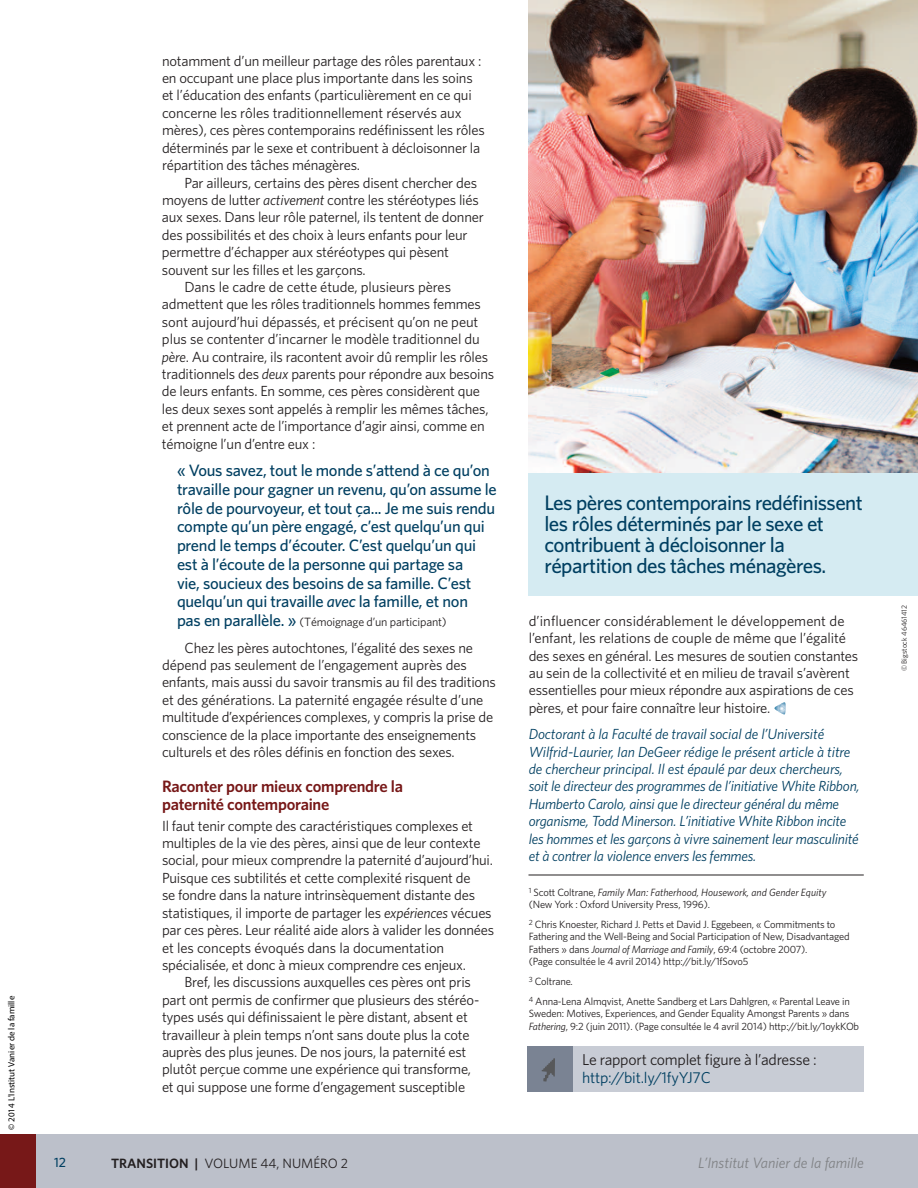
<style>
.page{position:relative;width:918px;height:1188px;background:#fff}
.page>*{position:absolute;margin:0;border:0;box-sizing:border-box;transform-origin:0 0}
.t1{font:500 21px/21px "Whitney";letter-spacing:-.025em;color:#003f61}
.t2{font:500 16.5px/18.8px "Whitney";letter-spacing:-.015em;color:#003f61}
.t3{font:600 16.5px/18.8px "Whitney";letter-spacing:-.015em;color:#771818}
.t4{font:15.75px "Whitney";letter-spacing:-.015em;color:#231f20}
.t5{font:15.75px "Whitney";letter-spacing:-.015em;color:#003f61}
.t6{font:italic 15px "Whitney";color:#808285}
.t7{font:14.7px/17.4px "Whitney";letter-spacing:-.015em;color:#231f20}
.t8{font:italic 14.7px/17.4px "Whitney";letter-spacing:-.015em;color:#003f61}
.t9{font:13.5px "Whitney";color:#231f20}
.t10{font:500 13.5px "Whitney";color:#003f61}
.t11{font:12px "Whitney";letter-spacing:-.015em;color:#231f20}
.t12{font:10.5px/12.5px "Whitney";letter-spacing:-.015em;color:#231f20}
.t13{font:9px "Myriad Pro";color:#000}
.t14{font:7.5px "Whitney";color:#231f20}
.s1{font-style:italic}
.s2{font-weight:500;font-size:16.5px;color:#003f61}
.s3{font-weight:600}
</style>
<div class="page">
<div style="left:30px;top:1134px;width:888px;height:54px;background:#bcc0ca"></div>
<div style="left:0;top:1134px;width:36px;height:54px;background:#771818"></div>
<svg style="left:774px;top:702px;width:12px;height:13px"></svg>
<div style="left:528px;top:1046px;width:336px;height:46px;background:#c8ccd5"></div>
<div style="left:528px;top:1046px;width:45px;height:46px;background:#7a8393"></div>
<svg style="left:542px;top:1058px;width:13px;height:23px"></svg>
<img style="left:529px;top:0;width:389px;height:473px">
<div style="left:528px;top:473px;width:390px;height:123px;background:#d5ebf2"></div>
<hr style="left:528px;top:875px;width:336px;height:1px;background:#231f20">
<p class="t13" style="left:6px;top:1130px;width:135px;rotate:-90deg">© 2014 L'Institut Vanier de la famille</p>
<p class="t7" style="left:162px;top:52px;width:324px">notamment d’un meilleur partage des rôles parentaux : en occupant une place plus importante dans les soins et l’éducation des enfants (particulièrement en ce qui concerne les rôles traditionnellement réservés aux mères), ces pères contemporains redéfinissent les rôles déterminés par le sexe et contribuent à décloisonner la répartition des tâches ménagères.</p>
<p class="t7" style="left:184px;top:174px;width:294px">Par ailleurs, certains des pères disent chercher des</p>
<p class="t7" style="left:162px;top:191px;width:318px">moyens de lutter <span class="s1">activement</span> contre les stéréotypes liés</p>
<p class="t7" style="left:162px;top:209px;width:323px">aux sexes. Dans leur rôle paternel, ils tentent de donner</p>
<p class="t7" style="left:162px;top:226px;width:307px">des possibilités et des choix à leurs enfants pour leur</p>
<p class="t7" style="left:162px;top:243px;width:289px">permettre d’échapper aux stéréotypes qui pèsent</p>
<p class="t7" style="left:162px;top:261px;width:205px">souvent sur les filles et les garçons.</p>
<p class="t7" style="left:184px;top:278px;width:268px">Dans le cadre de cette étude, plusieurs pères</p>
<p class="t7" style="left:162px;top:296px;width:320px">admettent que les rôles traditionnels hommes femmes</p>
<p class="t7" style="left:162px;top:313px;width:318px">sont aujourd’hui dépassés, et précisent qu’on ne peut</p>
<p class="t7" style="left:162px;top:330px;width:319px">plus se contenter d’incarner le modèle traditionnel du</p>
<p class="t7" style="left:162px;top:348px;width:328px"><span class="s1">père</span>. Au contraire, ils racontent avoir dû remplir les rôles</p>
<p class="t7" style="left:162px;top:365px;width:334px">traditionnels des <span class="s1">deux</span> parents pour répondre aux besoins</p>
<p class="t7" style="left:162px;top:383px;width:319px">de leurs enfants. En somme, ces pères considèrent que</p>
<p class="t7" style="left:162px;top:400px;width:328px">les deux sexes sont appelés à remplir les mêmes tâches,</p>
<p class="t7" style="left:162px;top:417px;width:324px">et prennent acte de l’importance d’agir ainsi, comme en</p>
<p class="t7" style="left:162px;top:435px;width:155px">témoigne l’un d’entre eux :</p>
<p class="t2" style="left:177px;top:461px;width:321px">« Vous savez, tout le monde s’attend à ce qu’on travaille pour gagner un revenu, qu’on assume le rôle de pourvoyeur, et tout ça... Je me suis rendu compte qu’un père engagé, c’est quelqu’un qui prend le temps d’écouter. C’est quelqu’un qui est à l’écoute de la personne qui partage sa<br>vie, soucieux des besoins de sa famille. C’est quelqu’un qui travaille <span class="s1">avec</span> la famille, et non</p>
<p class="t11" style="left:177px;top:615px;width:271px"><span class="s2">pas en parallèle. »</span> (Témoignage d’un participant)</p>
<p class="t7" style="left:162px;top:639px;width:335px;text-indent:22px">Chez les pères autochtones, l’égalité des sexes ne dépend pas seulement de l’engagement auprès des enfants, mais aussi du savoir transmis au fil des traditions et des générations. La paternité engagée résulte d’une multitude d’expériences complexes, y compris la prise de conscience de la place importante des enseignements culturels et des rôles définis en fonction des sexes.</p>
<p class="t3" style="left:162px;top:776px;width:242px">Raconter pour mieux comprendre la paternité contemporaine</p>
<p class="t7" style="left:162px;top:817px;width:313px">Il faut tenir compte des caractéristiques complexes et</p>
<p class="t7" style="left:162px;top:834px;width:320px">multiples de la vie des pères, ainsi que de leur contexte</p>
<p class="t7" style="left:162px;top:852px;width:332px">social, pour mieux comprendre la paternité d’aujourd’hui.</p>
<p class="t7" style="left:162px;top:869px;width:310px">Puisque ces subtilités et cette complexité risquent de</p>
<p class="t7" style="left:162px;top:887px;width:315px">se fondre dans la nature intrinsèquement distante des</p>
<p class="t7" style="left:162px;top:904px;width:331px">statistiques, il importe de partager les <span class="s1">expériences</span> vécues</p>
<p class="t7" style="left:162px;top:921px;width:334px">par ces pères. Leur réalité aide alors à valider les données</p>
<p class="t7" style="left:162px;top:939px;width:284px">et les concepts évoqués dans la documentation</p>
<p class="t7" style="left:162px;top:956px;width:306px">spécialisée, et donc à mieux comprendre ces enjeux.</p>
<p class="t7" style="left:184px;top:974px;width:288px">Bref, les discussions auxquelles ces pères ont pris</p>
<p class="t7" style="left:162px;top:991px;width:319px">part ont permis de confirmer que plusieurs des stéréo-</p>
<p class="t7" style="left:162px;top:1008px;width:308px">types usés qui définissaient le père distant, absent et</p>
<p class="t7" style="left:162px;top:1026px;width:309px">travailleur à plein temps n’ont sans doute plus la cote</p>
<p class="t7" style="left:162px;top:1043px;width:306px">auprès des plus jeunes. De nos jours, la paternité est</p>
<p class="t7" style="left:162px;top:1061px;width:311px">plutôt perçue comme une expérience qui transforme,</p>
<p class="t7" style="left:162px;top:1078px;width:305px">et qui suppose une forme d’engagement susceptible</p>
<h1 class="t1" style="left:544px;top:492px;width:320px">Les pères contemporains redéfinissent les rôles déterminés par le sexe et contribuent à décloisonner la répartition des tâches ménagères.</h1>
<p class="t7" style="left:529px;top:612px;width:331px">d’influencer considérablement le développement de l’enfant, les relations de couple de même que l’égalité des sexes en général. Les mesures de soutien constantes au sein de la collectivité et en milieu de travail s’avèrent essentielles pour mieux répondre aux aspirations de ces pères, et pour faire connaître leur histoire.</p>
<p class="t8" style="left:529px;top:726px;width:332px">Doctorant à la Faculté de travail social de l’Université Wilfrid-Laurier, Ian DeGeer rédige le présent article à titre de chercheur principal. Il est épaulé par deux chercheurs, soit le directeur des programmes de l’initiative White Ribbon, Humberto Carolo, ainsi que le directeur général du même organisme, Todd Minerson. L’initiative White Ribbon incite les hommes et les garçons à vivre sainement leur masculinité et à contrer la violence envers les femmes.</p>
<p class="t12" style="left:529px;top:886px;width:299px"><sup>1</sup> Scott Coltrane, <span class="s1">Family Man: Fatherhood, Housework, and Gender Equity </span>(New York : Oxford University Press, 1996).</p>
<p class="t12" style="left:529px;top:918px;width:322px"><sup>2</sup> Chris Knoester, Richard J. Petts et David J. Eggebeen, « Commitments to Fathering and the Well-Being and Social Participation of New, Disadvantaged Fathers » dans <span class="s1">Journal of Marriage and Family</span>, 69:4 (octobre 2007).<br>(Page consultée le 4 avril 2014) http://bit.ly/1fSovo5</p>
<p class="t12" style="left:529px;top:972px;width:323px;line-height:19.8px"><sup>3</sup> Coltrane.<br><sup>4</sup> Anna-Lena Almqvist, Anette Sandberg et Lars Dahlgren, « Parental Leave in</p>
<p class="t12" style="left:529px;top:1008px;width:332px">Sweden: Motives, Experiences, and Gender Equality Amongst Parents » dans<br><span class="s1">Fathering</span>, 9:2 (juin 2011). (Page consultée le 4 avril 2014) http://bit.ly/1oykKOb</p>
<p class="t4" style="left:582px;top:1050px;width:236px">Le rapport complet figure à l’adresse :</p>
<p class="t5" style="left:582px;top:1068px;width:130px">http://bit.ly/1fyYJ7C</p>
<p class="t10" style="left:54px;top:1155px;width:14px">12</p>
<p class="t9" style="left:111px;top:1156px;width:239px"><span class="s3">TRANSITION |</span> VOLUME 44, NUMÉRO 2</p>
<p class="t6" style="left:698px;top:1155px;width:167px">L’Institut Vanier de la famille</p>
<p class="t14" style="left:900px;top:671px;width:68px;rotate:-90deg">© Bigstock 46461412</p>
</div>
